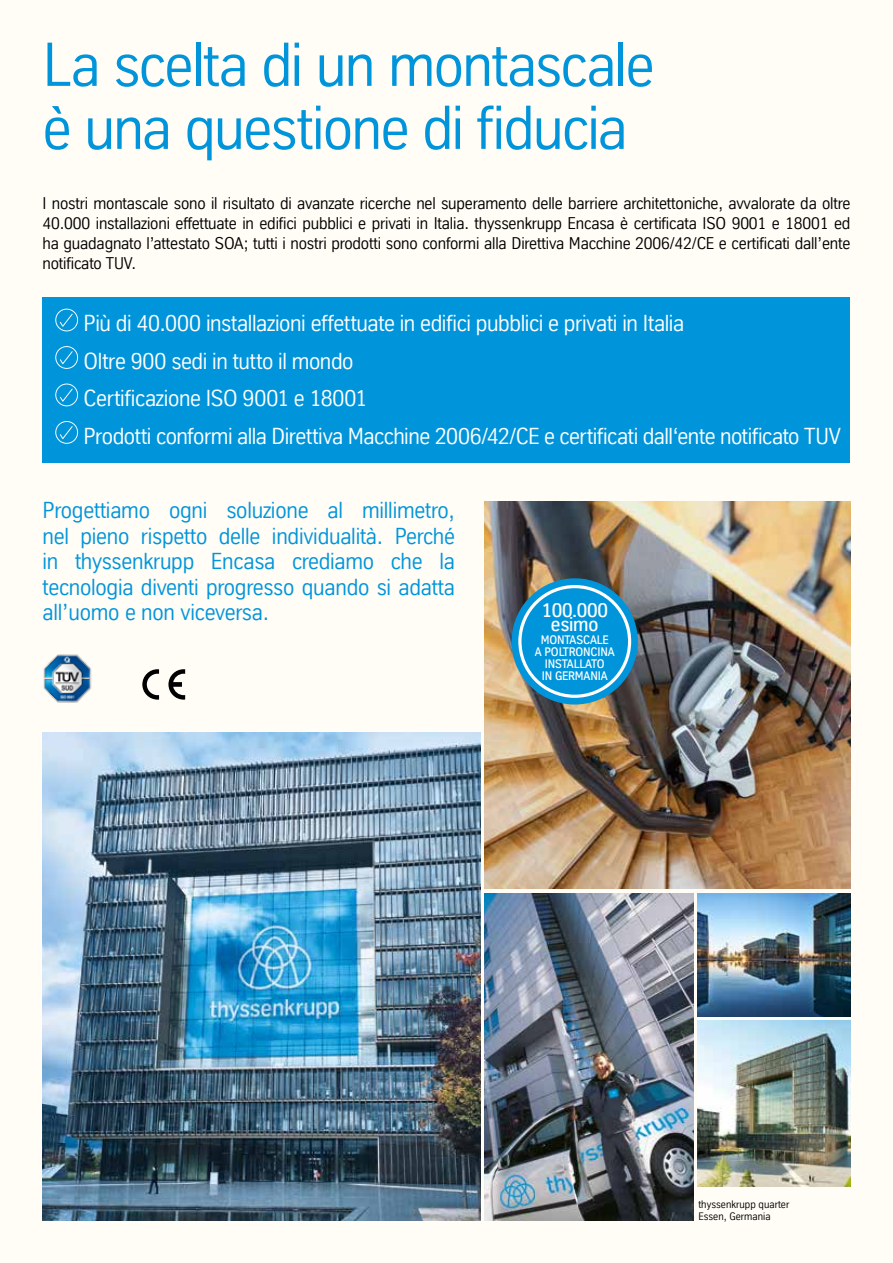
<style>
.page{position:relative;width:893px;height:1263px;background:#fffdf6}
.page>*{position:absolute;margin:0;border:0;box-sizing:border-box;transform-origin:0 0}
.t1{font:60px/63px "TK Type";letter-spacing:-.025em;color:#0095db}
.t2{font:22.5px/37.5px "TK Type";letter-spacing:-.015em;color:#fff}
.t3{font:22.5px/25.5px "TK Type";letter-spacing:-.01em;color:#0095db;text-align:justify}
.t4{font:500 19.5px/14.2px "TK Type";letter-spacing:-.01em;color:#fff;text-align:center}
.t5{font:16.5px/19.8px "TK Type";letter-spacing:-.01em;color:#000;text-align:justify}
.t6{font:500 12px/12px "TK Type";letter-spacing:-.01em;color:#fff;text-align:center}
.t7{font:10.5px/12px "TK Type";letter-spacing:.005em;color:#000}
</style>
<div class="page">
<div style="left:43px;top:297px;width:807px;height:166px;background:#0095db"></div>
<svg style="left:55px;top:309px;width:23px;height:22px"></svg>
<svg style="left:55px;top:421px;width:23px;height:23px"></svg>
<svg style="left:55px;top:346px;width:23px;height:23px"></svg>
<svg style="left:55px;top:383px;width:23px;height:23px"></svg>
<img style="left:43px;top:733px;width:437px;height:487px">
<img style="left:698px;top:1020px;width:152px;height:166px">
<img style="left:698px;top:893px;width:152px;height:123px">
<img style="left:485px;top:893px;width:209px;height:327px">
<img style="left:485px;top:502px;width:365px;height:387px">
<svg style="left:511px;top:578px;width:127px;height:127px;background:#2d93c1"></svg>
<img style="left:43px;top:654px;width:49px;height:49px">
<svg style="left:142px;top:669px;width:17px;height:31px"></svg>
<svg style="left:168px;top:669px;width:17px;height:31px"></svg>
<h1 class="t1" style="left:43px;top:33px;width:613px">La scelta di un montascale è una questione di fiducia</h1>
<p class="t5" style="left:43px;top:193px;width:809px">I nostri montascale sono il risultato di avanzate ricerche nel superamento delle barriere architettoniche, avvalorate da oltre 40.000 installazioni effettuate in edifici pubblici e privati in Italia. thyssenkrupp Encasa è certificata ISO 9001 e 18001 ed ha guadagnato l’attestato SOA; tutti i nostri prodotti sono conformi alla Direttiva Macchine 2006/42/CE e certificati dall’ente notificato TUV.</p>
<h2 class="t2" style="left:84px;top:305px;width:602px">Più di 40.000 installazioni effettuate in edifici pubblici e privati in Italia</h2>
<h2 class="t2" style="left:84px;top:342px;width:285px">Oltre 900 sedi in tutto il mondo<br>Certificazione ISO 9001 e 18001</h2>
<h2 class="t2" style="left:84px;top:417px;width:759px">Prodotti conformi alla Direttiva Macchine 2006/42/CE e certificati dall‘ente notificato TUV</h2>
<h2 class="t3" style="left:43px;top:497px;width:414px">Progettiamo ogni soluzione al millimetro, nel pieno rispetto delle individualità. Perché in thyssenkrupp Encasa crediamo che la tecnologia diventi progresso quando si adatta all’uomo e non viceversa.</h2>
<p class="t4" style="left:541px;top:603px;width:68px">100.000 esimo</p>
<p class="t6" style="left:535px;top:634px;width:82px">MONTASCALE<br>A POLTRONCINA<br>INSTALLATO<br>IN GERMANIA</p>
<p class="t7" style="left:698px;top:1199px;width:92px">thyssenkrupp quarter<br>Essen, Germania</p>
</div>
